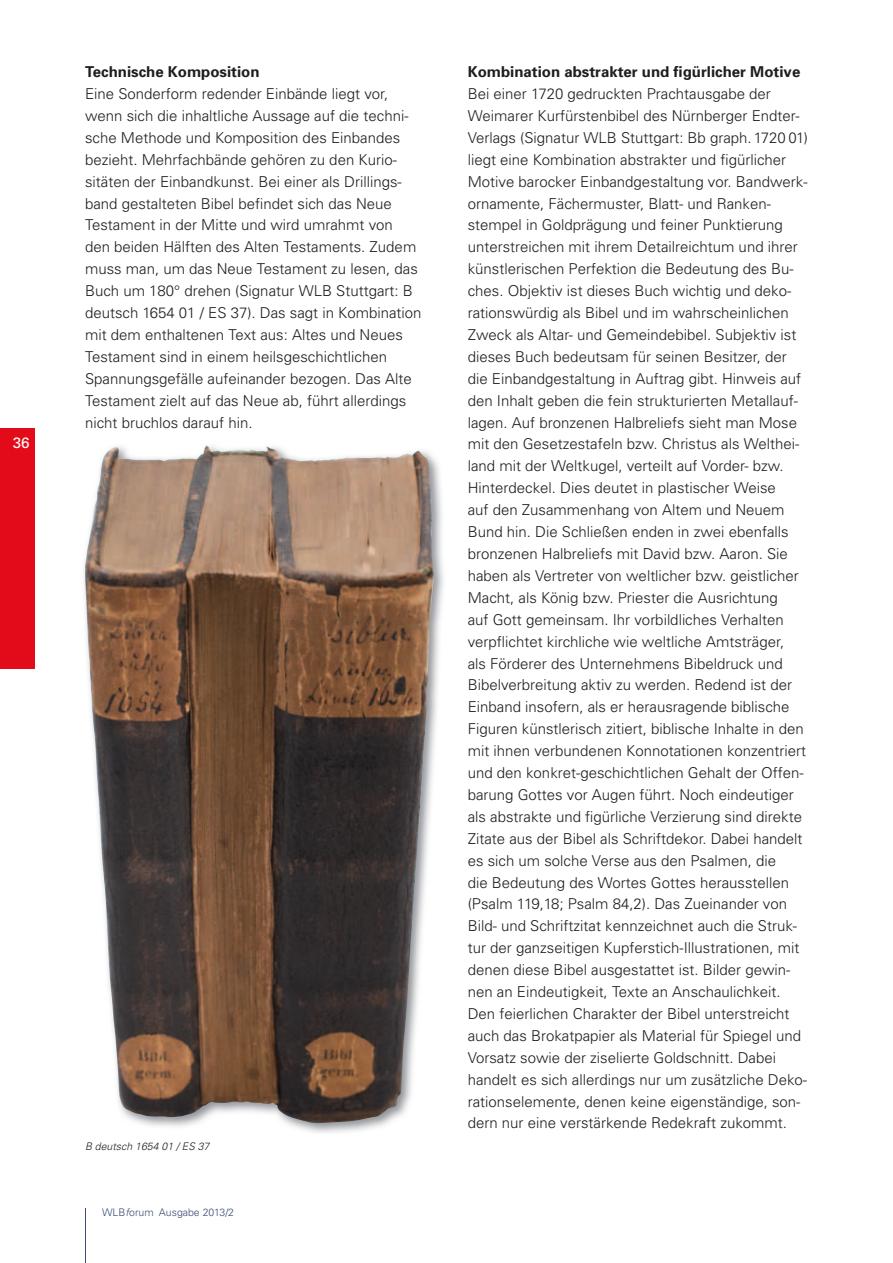
<style>
.page{position:relative;width:893px;height:1263px;background:#fff}
.page>*{position:absolute;margin:0;border:0;box-sizing:border-box;transform-origin:0 0}
.t1{font:300 15px/21.9px "Univers";color:#1d1e1f}
.t2{font:700 15px "Univers";color:#1d1e1f}
.t3{font:15px "Univers";color:#fff}
.t4{font:300 10.5px "Univers";color:#3a4d76}
.t5{font:italic 300 10.5px "Univers";color:#1d1e1f}
.s1{font-style:italic}
</style>
<div class="page">
<hr style="left:85px;top:1208px;width:1px;height:55px;background:#3a4d76">
<div style="left:0;top:428px;width:34px;height:240px;background:#e30a19"></div>
<img style="left:84px;top:445px;width:360px;height:688px">
<img style="left:85px;top:446px;width:349px;height:678px">
<p class="t3" style="left:13px;top:434px;width:18px">36</p>
<p class="t2" style="left:85px;top:62px;width:176px">Technische Komposition</p>
<p class="t1" style="left:85px;top:82px;width:338px">Eine Sonderform redender Einbände liegt vor, wenn sich die inhaltliche Aussage auf die techni&shy;sche Methode und Komposition des Einbandes bezieht. Mehrfachbände gehören zu den Kurio&shy;sitäten der Einbandkunst. Bei einer als Drillings&shy;band gestalteten Bibel befindet sich das Neue Testament in der Mitte und wird umrahmt von den beiden Hälften des Alten Testaments. Zudem muss man, um das Neue Testament zu lesen, das Buch um 180° drehen (Signatur WLB Stuttgart: B deutsch 1654 01 / ES 37). Das sagt in Kombination mit dem enthaltenen Text aus: Altes und Neues Testament sind in einem heilsgeschichtlichen Spannungsgefälle aufeinander bezogen. Das Alte Testament zielt auf das Neue ab, führt allerdings nicht bruchlos darauf hin.</p>
<p class="t5" style="left:85px;top:1140px;width:126px">B deutsch 1654 01 / ES 37</p>
<p class="t4" style="left:102px;top:1206px;width:134px">WLB<span class="s1">f</span>orum Ausgabe 2013/2</p>
<p class="t2" style="left:468px;top:62px;width:334px">Kombination abstrakter und figürlicher Motive</p>
<p class="t1" style="left:468px;top:82px;width:342px">Bei einer 1720 gedruckten Prachtausgabe der Weimarer Kurfürstenbibel des Nürnberger Endter-Verlags (Signatur WLB Stuttgart: Bb graph. 1720 01) liegt eine Kombination abstrakter und figürlicher Motive barocker Einbandgestaltung vor. Bandwerk&shy;ornamente, Fächermuster, Blatt- und Ranken&shy;stempel in Goldprägung und feiner Punktierung unterstreichen mit ihrem Detailreichtum und ihrer künstlerischen Perfektion die Bedeutung des Bu&shy;ches. Objektiv ist dieses Buch wichtig und deko&shy;rationswürdig als Bibel und im wahrscheinlichen Zweck als Altar- und Gemeindebibel. Subjektiv ist dieses Buch bedeutsam für seinen Besitzer, der die Einbandgestaltung in Auftrag gibt. Hinweis auf den Inhalt geben die fein strukturierten Metallauf&shy;lagen. Auf bronzenen Halbreliefs sieht man Mose mit den Gesetzestafeln bzw. Christus als Welthei&shy;land mit der Weltkugel, verteilt auf Vorder- bzw.<br>Hinterdeckel. Dies deutet in plastischer Weise<br>auf den Zusammenhang von Altem und Neuem Bund hin. Die Schließen enden in zwei ebenfalls bronzenen Halbreliefs mit David bzw. Aaron. Sie haben als Vertreter von weltlicher bzw. geistlicher Macht, als König bzw. Priester die Ausrichtung<br>auf Gott gemeinsam. Ihr vorbildliches Verhalten verpflichtet kirchliche wie weltliche Amtsträger,<br>als Förderer des Unternehmens Bibeldruck und Bibelverbreitung aktiv zu werden. Redend ist der Einband insofern, als er herausragende biblische Figuren künstlerisch zitiert, biblische Inhalte in den mit ihnen verbundenen Konnotationen konzentriert und den konkret-geschichtlichen Gehalt der Offen&shy;barung Gottes vor Augen führt. Noch eindeutiger als abstrakte und figürliche Verzierung sind direkte Zitate aus der Bibel als Schriftdekor. Dabei handelt es sich um solche Verse aus den Psalmen, die<br>die Bedeutung des Wortes Gottes herausstellen (Psalm 119,18; Psalm 84,2). Das Zueinander von Bild- und Schriftzitat kennzeichnet auch die Struk&shy;tur der ganzseitigen Kupferstich-Illustrationen, mit denen diese Bibel ausgestattet ist. Bilder gewin&shy;nen an Eindeutigkeit, Texte an Anschaulichkeit.<br>Den feierlichen Charakter der Bibel unterstreicht auch das Brokatpapier als Material für Spiegel und Vorsatz sowie der ziselierte Goldschnitt. Dabei handelt es sich allerdings nur um zusätzliche Deko&shy;rationselemente, denen keine eigenständige, son&shy;dern nur eine verstärkende Redekraft zukommt.</p>
</div>
